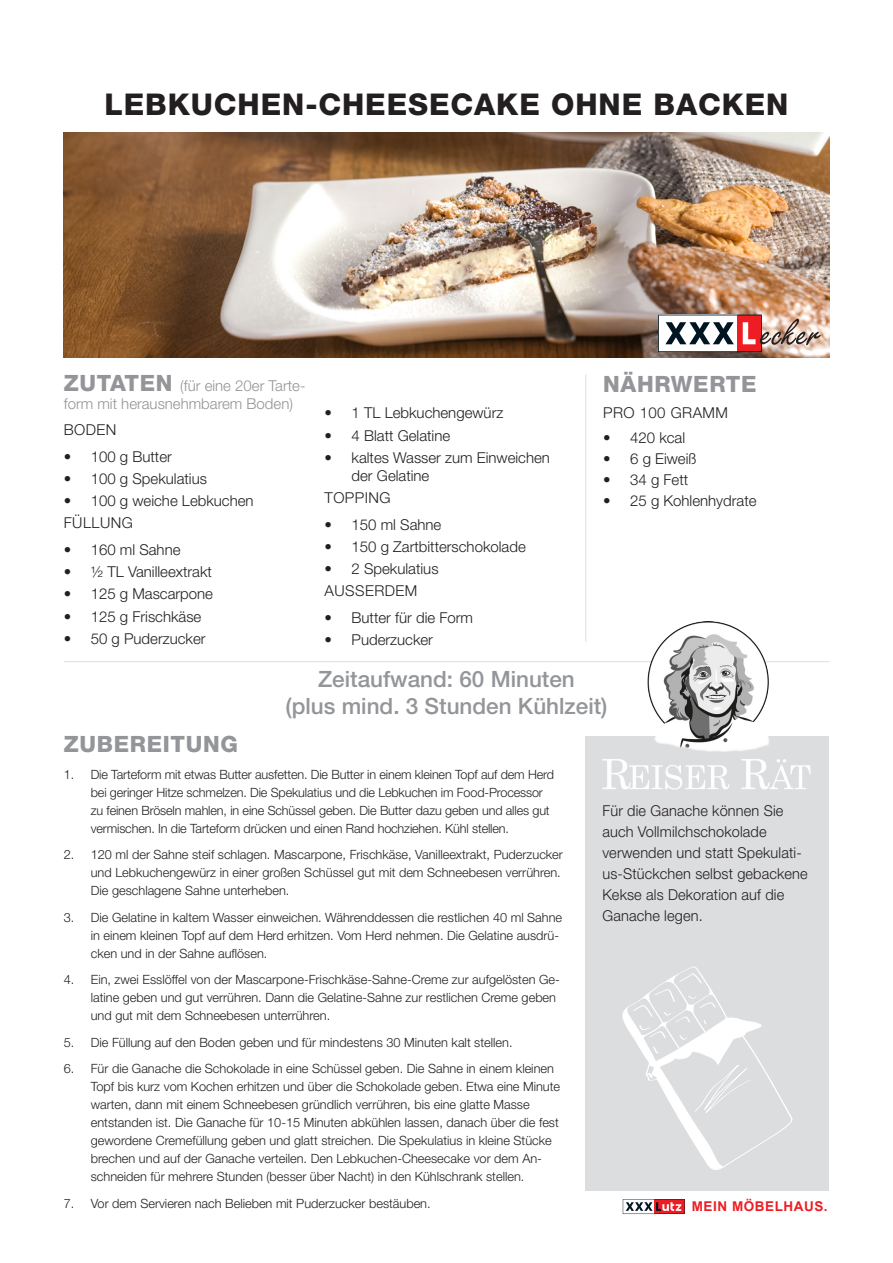
<style>
.page{position:relative;width:893px;height:1263px;background:#fff}
.page>*{position:absolute;margin:0;border:0;box-sizing:border-box;transform-origin:0 0}
.t1{font:800 30px "Helvetica Neue LT Pro";letter-spacing:.03em;color:#231f20}
.t2{font:500 22.5px "Helvetica Neue LT Pro";color:#939598}
.t3{font:800 22.5px "Helvetica Neue LT Pro";letter-spacing:.03em;color:#939598}
.t4{font:300 15px/21px "Helvetica Neue LT Pro";color:#231f20}
.t5{font:300 15px/18px "Helvetica Neue LT Pro";color:#929595}
.t6{font:300 15px "Helvetica Neue LT Pro";letter-spacing:.03em;color:#231f20}
.t7{font:700 13.5px "Arial";letter-spacing:.04em;color:#ee1d23}
.t8{font:300 12.75px/18px "Helvetica Neue LT Pro";color:#231f20}
.s1{font-weight:800;font-size:22.5px;color:#939598}
.s2{color:#939598}
</style>
<div class="page">
<hr style="left:585px;top:375px;width:1px;height:267px;background:#dcdddf">
<hr style="left:64px;top:661px;width:765px;height:1px;background:#dcdddf">
<div style="left:585px;top:736px;width:244px;height:455px;background:#dcdddf"></div>
<svg style="left:623px;top:1199px;width:62px;height:15px"></svg>
<img style="left:64px;top:132px;width:765px;height:226px">
<svg style="left:622px;top:966px;width:170px;height:204px"></svg>
<svg style="left:658px;top:315px;width:163px;height:37px"></svg>
<img style="left:585px;top:622px;width:226px;height:168px">
<p class="t1" style="left:104px;top:87px;width:686px">LEBKUCHEN-CHEESECAKE OHNE BACKEN</p>
<p class="t5" style="left:64px;top:376px;width:243px"><span class="s1">ZUTATEN</span> <span class="s2">(</span>für eine 20er Tarte&shy;form mit herausnehmbarem Boden)</p>
<p class="t4" style="left:64px;top:419px;width:54px">BODEN</p>
<p class="t4" style="left:64px;top:445px;width:110px">• 100 g Butter</p>
<p class="t4" style="left:64px;top:468px;width:145px">• 100 g Spekulatius</p>
<p class="t4" style="left:64px;top:490px;width:191px">• 100 g weiche Lebkuchen</p>
<p class="t6" style="left:64px;top:514px;width:71px">FÜLLUNG</p>
<p class="t4" style="left:64px;top:539px;width:118px">• 160 ml Sahne</p>
<p class="t4" style="left:64px;top:561px;width:150px">• ½ TL Vanilleextrakt</p>
<p class="t4" style="left:64px;top:583px;width:151px">• 125 g Mascarpone</p>
<p class="t4" style="left:64px;top:606px;width:139px">• 125 g Frischkäse</p>
<p class="t4" style="left:64px;top:628px;width:143px">• 50 g Puderzucker</p>
<p class="t4" style="left:325px;top:402px;width:180px">• 1 TL Lebkuchengewürz</p>
<p class="t4" style="left:325px;top:424px;width:127px">• 4 Blatt Gelatine</p>
<p class="t4" style="left:352px;top:448px;width:200px;line-height:18px;text-indent:-27px">• kaltes Wasser zum Einweichen der Gelatine</p>
<p class="t6" style="left:325px;top:489px;width:68px">TOPPING</p>
<p class="t4" style="left:325px;top:513px;width:118px">• 150 ml Sahne</p>
<p class="t4" style="left:325px;top:536px;width:203px">• 150 g Zartbitterschokolade</p>
<p class="t4" style="left:325px;top:558px;width:115px">• 2 Spekulatius</p>
<p class="t6" style="left:325px;top:582px;width:94px">AUSSERDEM</p>
<p class="t4" style="left:325px;top:607px;width:150px">• Butter für die Form</p>
<p class="t4" style="left:325px;top:629px;width:110px">• Puderzucker</p>
<p class="t3" style="left:603px;top:370px;width:155px">NÄHRWERTE</p>
<p class="t6" style="left:603px;top:404px;width:126px">PRO 100 GRAMM</p>
<p class="t4" style="left:603px;top:427px;width:84px">• 420 kcal</p>
<p class="t4" style="left:603px;top:448px;width:95px">• 6 g Eiweiß</p>
<p class="t4" style="left:603px;top:469px;width:87px">• 34 g Fett</p>
<p class="t4" style="left:603px;top:489px;width:155px">• 25 g Kohlenhydrate</p>
<p class="t2" style="left:318px;top:665px;width:258px">Zeitaufwand: 60 Minuten</p>
<p class="t2" style="left:285px;top:692px;width:324px">(plus mind. 3 Stunden Kühlzeit)</p>
<p class="t3" style="left:64px;top:731px;width:176px">ZUBEREITUNG</p>
<p class="t8" style="left:91px;top:765px;width:465px;text-indent:-27px">1. Die Tarteform mit etwas Butter ausfetten. Die Butter in einem kleinen Topf auf dem Herd bei geringer Hitze schmelzen. Die Spekulatius und die Lebkuchen im Food-Processor zu feinen Bröseln mahlen, in eine Schüssel geben. Die Butter dazu geben und alles gut vermischen. In die Tarteform drücken und einen Rand hochziehen. Kühl stellen.</p>
<p class="t8" style="left:91px;top:845px;width:474px;text-indent:-27px">2. 120 ml der Sahne steif schlagen. Mascarpone, Frischkäse, Vanilleextrakt, Puderzucker und Lebkuchengewürz in einer großen Schüssel gut mit dem Schneebesen verrühren.<br>Die geschlagene Sahne unterheben.</p>
<p class="t8" style="left:91px;top:908px;width:473px;text-indent:-27px">3. Die Gelatine in kaltem Wasser einweichen. Währenddessen die restlichen 40 ml Sahne in einem kleinen Topf auf dem Herd erhitzen. Vom Herd nehmen. Die Gelatine ausdrü&shy;cken und in der Sahne auflösen.</p>
<p class="t8" style="left:91px;top:970px;width:471px;text-indent:-27px">4. Ein, zwei Esslöffel von der Mascarpone-Frischkäse-Sahne-Creme zur aufgelösten Ge&shy;latine geben und gut verrühren. Dann die Gelatine-Sahne zur restlichen Creme geben und gut mit dem Schneebesen unterrühren.</p>
<p class="t8" style="left:64px;top:1033px;width:450px">5. Die Füllung auf den Boden geben und für mindestens 30 Minuten kalt stellen.</p>
<p class="t8" style="left:91px;top:1059px;width:471px;text-indent:-27px">6. Für die Ganache die Schokolade in eine Schüssel geben. Die Sahne in einem kleinen Topf bis kurz vom Kochen erhitzen und über die Schokolade geben. Etwa eine Minute warten, dann mit einem Schneebesen gründlich verrühren, bis eine glatte Masse entstanden ist. Die Ganache für 10-15 Minuten abkühlen lassen, danach über die fest gewordene Cremefüllung geben und glatt streichen. Die Spekulatius in kleine Stücke brechen und auf der Ganache verteilen. Den Lebkuchen-Cheesecake vor dem An&shy;schneiden für mehrere Stunden (besser über Nacht) in den Kühlschrank stellen.</p>
<p class="t8" style="left:64px;top:1194px;width:368px">7. Vor dem Servieren nach Belieben mit Puderzucker bestäuben.</p>
<p class="t4" style="left:602px;top:800px;width:207px">Für die Ganache können Sie auch Vollmilchschokolade verwenden und statt Spekulati&shy;us-Stückchen selbst gebackene<br>Kekse als Dekoration auf die<br>Ganache legen.</p>
<p class="t7" style="left:692px;top:1198px;width:137px">MEIN MÖBELHAUS.</p>
</div>
